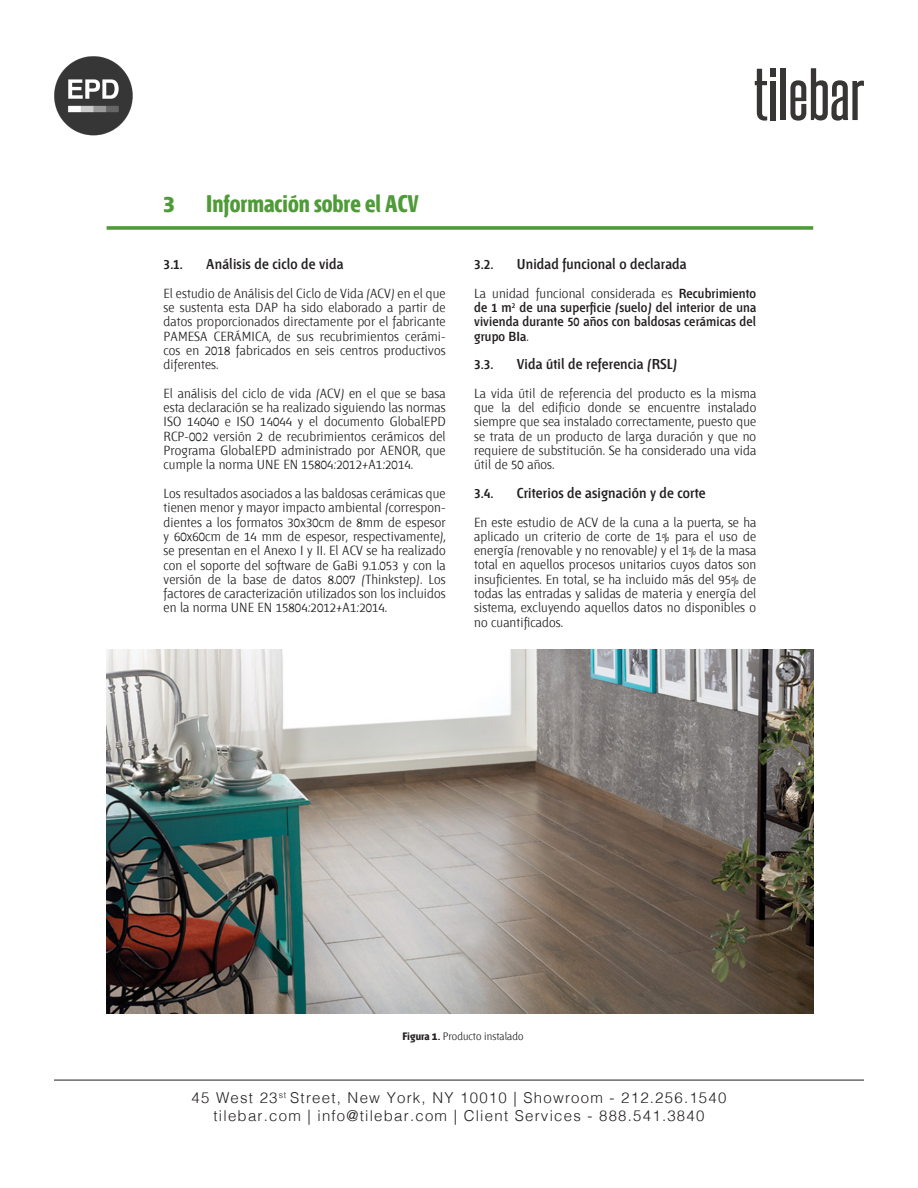
<style>
.page{position:relative;width:918px;height:1188px;background:#fff}
.page>*{position:absolute;margin:0;border:0;box-sizing:border-box;transform-origin:0 0}
.t1{font:23.85px "AENOR Fontana ND Titulares";color:#4f9b38}
.t2{font:300 15px/18px "Helvetica";letter-spacing:.08em;color:#231f20;text-align:center}
.t3{font:14.25px "AENOR Fontana ND Demibold";letter-spacing:.01em;color:#231f20}
.t4{font:13.05px/14.2px "AENOR Fontana ND";letter-spacing:.01em;color:#231f20;text-align:justify}
.t5{font:13.05px/14.2px "AENOR Fontana ND Demibold";letter-spacing:.01em;color:#231f20;text-align:justify}
.t6{font:10.8px "AENOR Fontana ND";letter-spacing:.005em;color:#231f20}
.s1{font-family:"AENOR Fontana ND"}
.s2{font-weight:700}
</style>
<div class="page">
<hr style="left:54px;top:1080px;width:810px;height:1px;background:#231f20">
<div style="left:770px;top:68px;width:6px;height:8px;background:#383535"></div>
<svg style="left:755px;top:69px;width:12px;height:52px"></svg>
<div style="left:770px;top:81px;width:6px;height:39px;background:#383535"></div>
<div style="left:781px;top:68px;width:5px;height:52px;background:#383535"></div>
<svg style="left:790px;top:68px;width:74px;height:53px"></svg>
<img style="left:54px;top:56px;width:79px;height:80px">
<svg style="left:107px;top:226px;width:706px;height:4px;background:#61a54c"></svg>
<img style="left:107px;top:649px;width:706px;height:365px">
<p class="t1" style="left:164px;top:192px;width:13px">3</p>
<p class="t1" style="left:206px;top:192px;width:214px">Información sobre el ACV</p>
<p class="t3" style="left:164px;top:257px;width:21px">3.1.</p>
<p class="t3" style="left:206px;top:257px;width:139px">Análisis de ciclo de vida</p>
<p class="t4" style="left:164px;top:287px;width:284px">El estudio de Análisis del Ciclo de Vida (ACV) en el que se sustenta esta DAP ha sido elaborado a partir de datos proporcionados directamente por el fabricante PAMESA CERÁMICA, de sus recubrimientos cerámi&shy;cos en 2018 fabricados en seis centros productivos diferentes.</p>
<p class="t4" style="left:164px;top:387px;width:284px">El análisis del ciclo de vida (ACV) en el que se basa esta declaración se ha realizado siguiendo las normas ISO 14040 e ISO 14044 y el documento GlobalEPD RCP-002 versión 2 de recubrimientos cerámicos del Programa GlobalEPD administrado por AENOR, que cumple la norma UNE EN 15804:2012+A1:2014.</p>
<p class="t4" style="left:164px;top:487px;width:284px">Los resultados asociados a las baldosas cerámicas que tienen menor y mayor impacto ambiental (correspon&shy;dientes a los formatos 30x30cm de 8mm de espesor y 60x60cm de 14 mm de espesor, respectivamente), se presentan en el Anexo I y II. El ACV se ha realizado con el soporte del software de GaBi 9.1.053 y con la versión de la base de datos 8.007 (Thinkstep). Los factores de caracterización utilizados son los incluidos en la norma UNE EN 15804:2012+A1:2014.</p>
<p class="t3" style="left:474px;top:257px;width:21px">3.2.</p>
<p class="t3" style="left:517px;top:257px;width:171px">Unidad funcional o declarada</p>
<p class="t5" style="left:474px;top:287px;width:284px"><span class="s1">La unidad funcional considerada es</span> Recubrimiento de 1 m<sup>2</sup> de una superficie (suelo) del interior de una vivienda durante 50 años con baldosas cerámicas del grupo BIa<span class="s1">.</span></p>
<p class="t3" style="left:474px;top:358px;width:21px">3.3.</p>
<p class="t3" style="left:517px;top:358px;width:162px">Vida útil de referencia (RSL)</p>
<p class="t4" style="left:474px;top:387px;width:284px">La vida útil de referencia del producto es la misma que la del edificio donde se encuentre instalado siempre que sea instalado correctamente, puesto que se trata de un producto de larga duración y que no requiere de substitución. Se ha considerado una vida útil de 50 años.</p>
<p class="t3" style="left:474px;top:486px;width:21px">3.4.</p>
<p class="t3" style="left:517px;top:486px;width:190px">Criterios de asignación y de corte</p>
<p class="t4" style="left:474px;top:516px;width:284px">En este estudio de ACV de la cuna a la puerta, se ha aplicado un criterio de corte de 1% para el uso de energía (renovable y no renovable) y el 1% de la masa total en aquellos procesos unitarios cuyos datos son insuficientes. En total, se ha incluido más del 95% de todas las entradas y salidas de materia y energía del sistema, excluyendo aquellos datos no disponibles o no cuantificados.</p>
<p class="t6" style="left:402px;top:1031px;width:123px"><span class="s2">Figura 1.</span> Producto instalado</p>
<p class="t2" style="left:192px;top:1087px;width:536px">45 West 23<sup>st</sup> Street, New York, NY 10010 | Showroom - 212.256.1540 tilebar.com | info@tilebar.com | Client Services - 888.541.3840</p>
</div>
